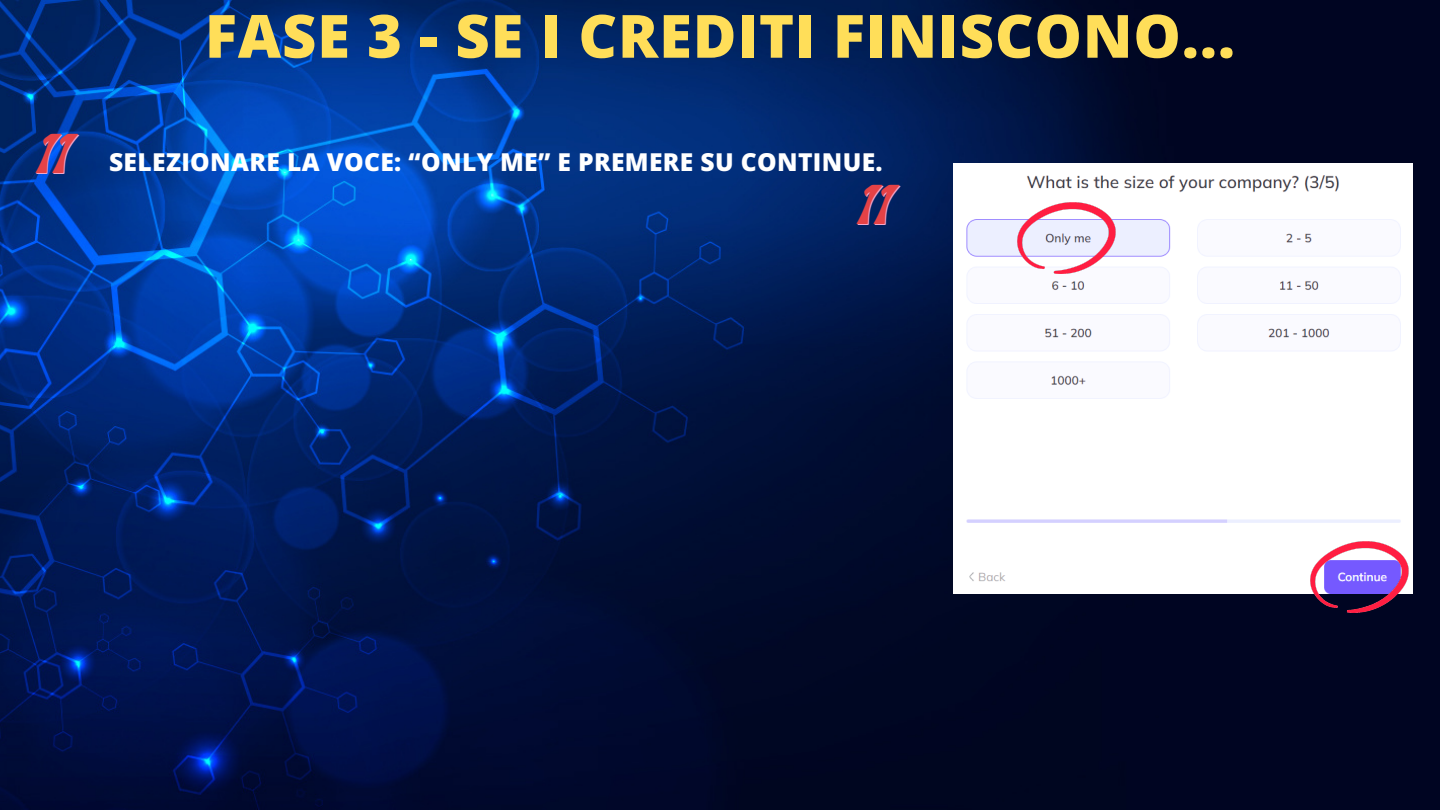
<style>
.page{position:relative;width:1440px;height:810px;background:#fff}
.page>*{position:absolute;margin:0;border:0;box-sizing:border-box;transform-origin:0 0}
.t1{font:800 59.6px "Open Sans";letter-spacing:.015em;color:#ffde59}
.t2{font:42.7px "Laries";color:#f3a6c9}
.t3{font:800 24.6px "Open Sans";letter-spacing:.015em;color:#fff}
</style>
<div class="page">
<img style="left:0;top:0;width:1440px;height:810px">
<img style="left:954px;top:163px;width:459px;height:431px">
<img style="left:1013px;top:197px;width:106px;height:83px">
<img style="left:1306px;top:536px;width:106px;height:83px">
<p class="t2" style="left:37px;top:142px;width:35px">11</p>
<p class="t1" style="left:205px;top:-6px;width:1032px">FASE 3 - SE I CREDITI FINISCONO...</p>
<p class="t3" style="left:109px;top:144px;width:775px">SELEZIONARE LA VOCE: “ONLY ME” E PREMERE SU CONTINUE.</p>
<p class="t2" style="left:858px;top:193px;width:35px">11</p>
</div>
